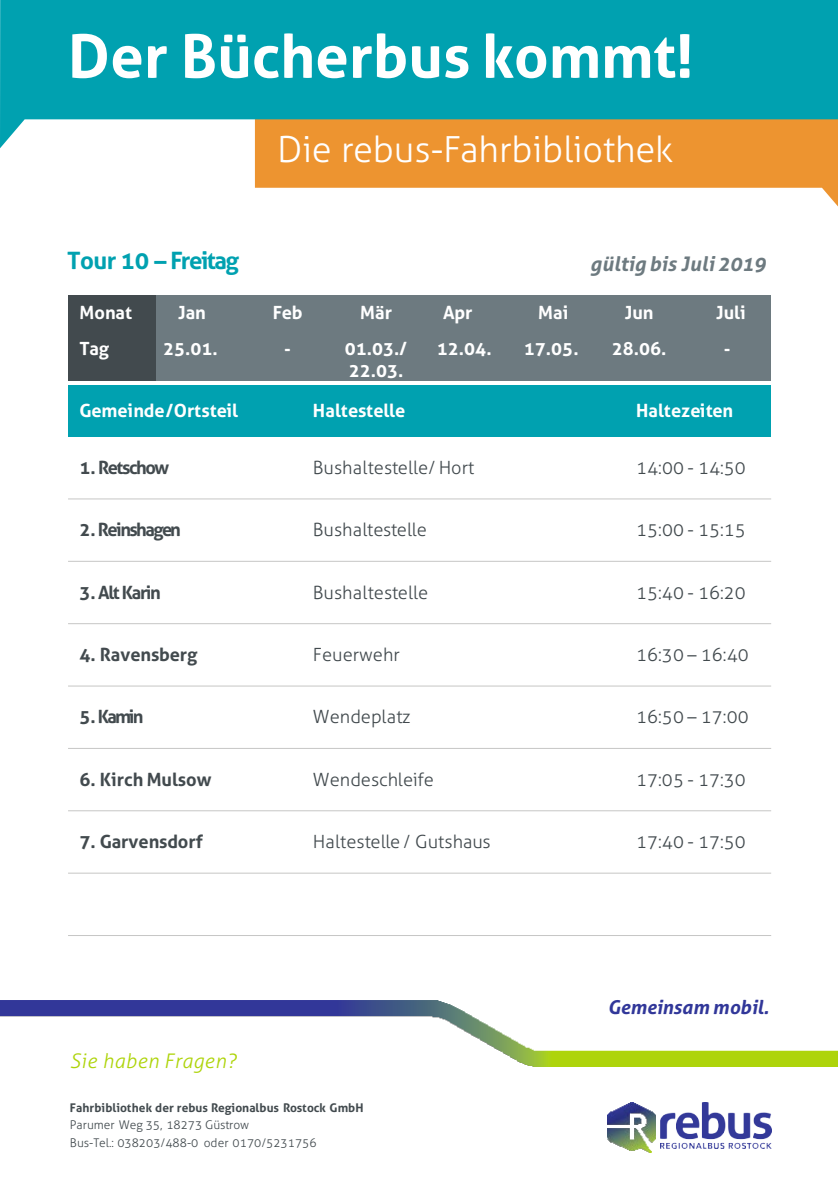
<style>
.page{position:relative;width:838px;height:1191px;background:#fff}
.page>*{position:absolute;margin:0;border:0;box-sizing:border-box;transform-origin:0 0}
.t1{font:700 60px "Aller";color:#fff}
.t2{font:300 36px "Aller";letter-spacing:-.005em;color:#fff}
.t3{font:700 24px "Aller";letter-spacing:-.06em;color:#00a1b0}
.t4{font:italic 700 20.2px "Aller";color:#6d7a80}
.t5{font:italic 300 20.2px "Aller";letter-spacing:.02em;color:#aed40a}
.t6{font:italic 700 19.2px "Aller";letter-spacing:-.01em;color:#313799}
.t7{font:300 18.2px "Aller";letter-spacing:.005em;color:#424a4e}
.t8{font:700 18.2px/21.6px "Aller";letter-spacing:.005em;color:#fff}
.t9{font:700 18.2px "Aller";letter-spacing:-.015em;color:#424a4e}
.t10{font:700 18.2px "Aller";letter-spacing:-.085em;color:#424a4e}
.t11{font:700 18.2px "Aller";letter-spacing:-.08em;color:#424a4e}
.t12{font:300 12px "Aller";color:#424a4e}
.t13{font:700 12px "Aller";color:#424a4e}
</style>
<div class="page">
<svg style="left:255px;top:148px;width:583px;height:59px;fill:#ed9430"></svg>
<div style="left:68px;top:386px;width:208px;height:51px;background:#00a1b0"></div>
<div style="left:276px;top:386px;width:295px;height:51px;background:#00a1b0"></div>
<div style="left:571px;top:386px;width:200px;height:51px;background:#00a1b0"></div>
<hr style="left:68px;top:498px;width:703px;height:1px;background:#c6c6c5">
<hr style="left:68px;top:561px;width:703px;height:1px;background:#c6c6c5">
<hr style="left:68px;top:623px;width:703px;height:1px;background:#c6c6c5">
<hr style="left:68px;top:685px;width:703px;height:1px;background:#c6c6c5">
<hr style="left:68px;top:748px;width:703px;height:1px;background:#c6c6c5">
<hr style="left:68px;top:810px;width:703px;height:1px;background:#c6c6c5">
<hr style="left:68px;top:873px;width:703px;height:1px;background:#c6c6c5">
<hr style="left:68px;top:935px;width:703px;height:1px;background:#c6c6c5">
<svg style="left:0;top:0;width:838px;height:148px;fill:#00a1b0"></svg>
<div style="left:68px;top:295px;width:88px;height:37px;background:#424a4e"></div>
<div style="left:156px;top:295px;width:85px;height:37px;background:#6d7a80"></div>
<div style="left:241px;top:295px;width:93px;height:37px;background:#6d7a80"></div>
<div style="left:334px;top:295px;width:86px;height:37px;background:#6d7a80"></div>
<div style="left:420px;top:295px;width:87px;height:37px;background:#6d7a80"></div>
<div style="left:507px;top:295px;width:88px;height:37px;background:#6d7a80"></div>
<div style="left:595px;top:295px;width:88px;height:37px;background:#6d7a80"></div>
<div style="left:683px;top:295px;width:88px;height:37px;background:#6d7a80"></div>
<div style="left:68px;top:332px;width:88px;height:49px;background:#424a4e"></div>
<div style="left:156px;top:332px;width:85px;height:49px;background:#6d7a80"></div>
<div style="left:241px;top:332px;width:93px;height:49px;background:#6d7a80"></div>
<div style="left:334px;top:332px;width:86px;height:49px;background:#6d7a80"></div>
<div style="left:420px;top:332px;width:87px;height:49px;background:#6d7a80"></div>
<div style="left:507px;top:332px;width:88px;height:49px;background:#6d7a80"></div>
<div style="left:595px;top:332px;width:88px;height:49px;background:#6d7a80"></div>
<div style="left:683px;top:332px;width:88px;height:49px;background:#6d7a80"></div>
<img style="left:0;top:1000px;width:838px;height:67px">
<img style="left:607px;top:1102px;width:48px;height:50px">
<img style="left:660px;top:1102px;width:111px;height:46px">
<h2 class="t1" style="left:68px;top:19px;width:627px">Der Bücherbus kommt!</h2>
<p class="t2" style="left:277px;top:128px;width:397px">Die rebus-Fahrbibliothek</p>
<p class="t3" style="left:67px;top:246px;width:173px">Tour 10 – Freitag</p>
<p class="t4" style="left:590px;top:251px;width:177px">gültig bis Juli 2019</p>
<p class="t8" style="left:80px;top:302px;width:54px">Monat</p>
<p class="t8" style="left:178px;top:302px;width:29px">Jan</p>
<p class="t8" style="left:273px;top:302px;width:31px">Feb</p>
<p class="t8" style="left:360px;top:302px;width:33px">Mär</p>
<p class="t8" style="left:443px;top:302px;width:31px">Apr</p>
<p class="t8" style="left:538px;top:302px;width:32px">Mai</p>
<p class="t8" style="left:625px;top:302px;width:30px">Jun</p>
<p class="t8" style="left:716px;top:302px;width:31px">Juli</p>
<p class="t8" style="left:80px;top:338px;width:31px">Tag</p>
<p class="t8" style="left:163px;top:338px;width:56px">25.01.</p>
<p class="t8" style="left:284px;top:338px;width:8px">-</p>
<p class="t8" style="left:345px;top:338px;width:64px">01.03./<br>22.03.</p>
<p class="t8" style="left:437px;top:338px;width:56px">12.04.</p>
<p class="t8" style="left:524px;top:338px;width:56px">17.05.</p>
<p class="t8" style="left:612px;top:338px;width:56px">28.06.</p>
<p class="t8" style="left:724px;top:338px;width:8px">-</p>
<p class="t8" style="left:80px;top:400px;width:160px">Gemeinde/Ortsteil</p>
<p class="t8" style="left:313px;top:400px;width:94px">Haltestelle</p>
<p class="t8" style="left:636px;top:400px;width:99px">Haltezeiten</p>
<p class="t10" style="left:80px;top:456px;width:91px">1. Retschow</p>
<p class="t7" style="left:313px;top:457px;width:163px">Bushaltestelle/ Hort</p>
<p class="t7" style="left:636px;top:457px;width:111px">14:00 - 14:50</p>
<p class="t10" style="left:80px;top:519px;width:103px">2. Reinshagen</p>
<p class="t7" style="left:313px;top:519px;width:115px">Bushaltestelle</p>
<p class="t7" style="left:636px;top:519px;width:111px">15:00 - 15:15</p>
<p class="t11" style="left:80px;top:581px;width:83px">3. Alt Karin</p>
<p class="t7" style="left:313px;top:581px;width:117px">Bushaltestelle</p>
<p class="t7" style="left:636px;top:581px;width:111px">15:40 - 16:20</p>
<p class="t9" style="left:80px;top:643px;width:119px">4. Ravensberg</p>
<p class="t7" style="left:313px;top:644px;width:89px">Feuerwehr</p>
<p class="t7" style="left:636px;top:644px;width:114px">16:30 – 16:40</p>
<p class="t9" style="left:80px;top:706px;width:65px">5. Kamin</p>
<p class="t7" style="left:313px;top:706px;width:99px">Wendeplatz</p>
<p class="t7" style="left:636px;top:706px;width:114px">16:50 – 17:00</p>
<p class="t9" style="left:80px;top:768px;width:133px">6. Kirch Mulsow</p>
<p class="t7" style="left:313px;top:768px;width:122px">Wendeschleife</p>
<p class="t7" style="left:636px;top:768px;width:111px">17:05 - 17:30</p>
<p class="t9" style="left:80px;top:830px;width:125px">7. Garvensdorf</p>
<p class="t7" style="left:313px;top:831px;width:179px">Haltestelle / Gutshaus</p>
<p class="t7" style="left:636px;top:831px;width:111px">17:40 - 17:50</p>
<p class="t5" style="left:70px;top:1049px;width:168px">Sie haben Fragen?</p>
<p class="t13" style="left:70px;top:1100px;width:295px">Fahrbibliothek der rebus Regionalbus Rostock GmbH</p>
<p class="t12" style="left:70px;top:1117px;width:181px">Parumer Weg 35, 18273 Güstrow</p>
<p class="t12" style="left:70px;top:1135px;width:248px">Bus-Tel.: 038203/488-0 oder 0170/5231756</p>
<p class="t6" style="left:608px;top:995px;width:163px">Gemeinsam mobil.</p>
</div>
